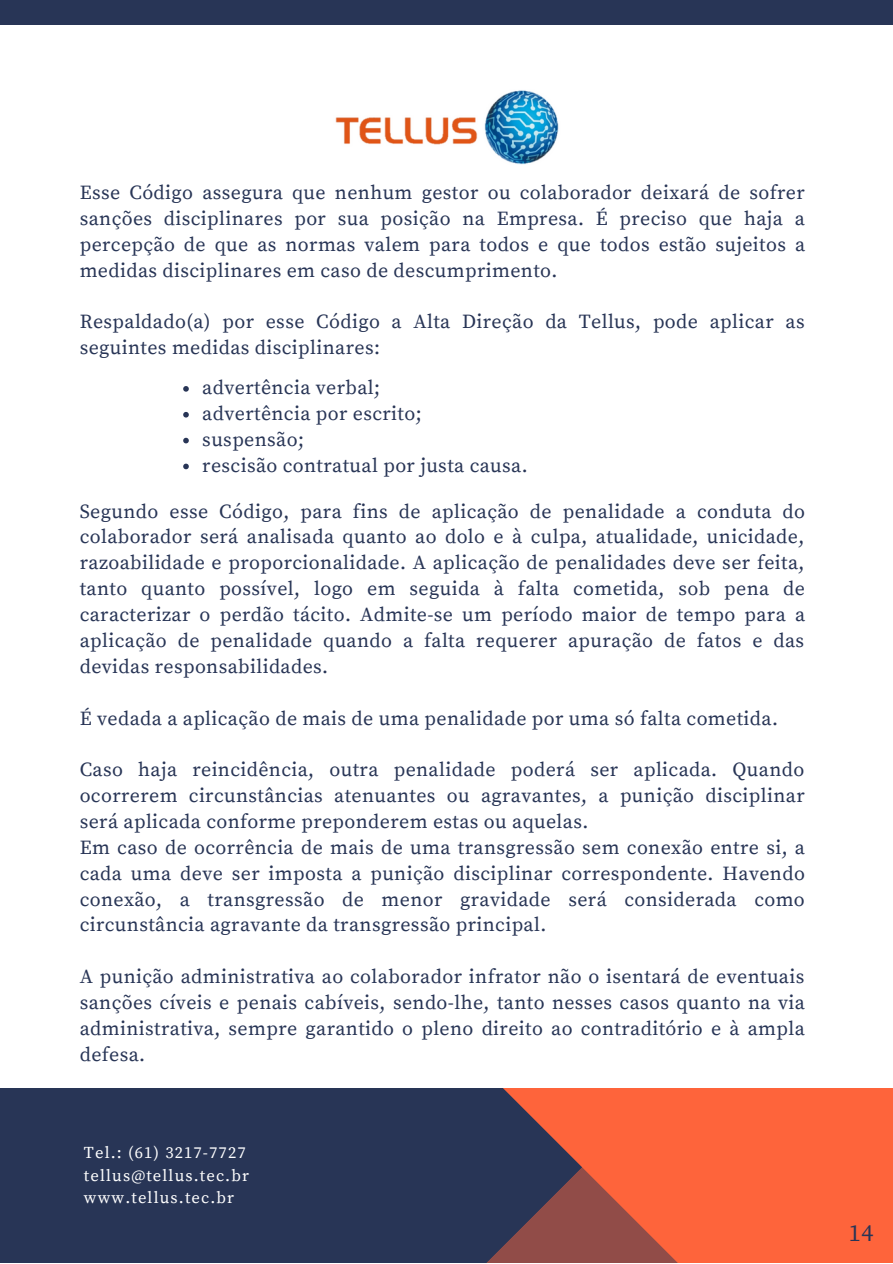
<style>
.page{position:relative;width:893px;height:1264px;background:#fff}
.page>*{position:absolute;margin:0;border:0;box-sizing:border-box;transform-origin:0 0}
.t1{font:24px "Source Serif Pro";color:#283556}
.t2{font:19.8px/25.8px "Source Serif Pro";letter-spacing:.02em;color:#283556;text-align:justify}
.t3{font:16.5px/22.5px "Source Serif Pro";letter-spacing:.07em;color:#fff}
</style>
<div class="page">
<div style="left:0;top:0;width:892px;height:1262px;background:#283556"></div>
<svg style="left:474px;top:1087px;width:418px;height:175px;fill:#fe643b"></svg>
<div style="left:0;top:25px;width:892px;height:1062px;background:#fff"></div>
<img style="left:335px;top:90px;width:224px;height:75px">
<svg style="left:183px;top:386px;width:6px;height:5px"></svg>
<svg style="left:183px;top:412px;width:6px;height:5px"></svg>
<svg style="left:183px;top:438px;width:6px;height:5px"></svg>
<svg style="left:183px;top:463px;width:6px;height:6px"></svg>
<p class="t2" style="left:80px;top:180px;width:727px">Esse Código assegura que nenhum gestor ou colaborador deixará de sofrer sanções disciplinares por sua posição na Empresa. É preciso que haja a percepção de que as normas valem para todos e que todos estão sujeitos a medidas disciplinares em caso de descumprimento.</p>
<p class="t2" style="left:80px;top:310px;width:726px">Respaldado(a) por esse Código a Alta Direção da Tellus, pode aplicar as seguintes medidas disciplinares:</p>
<p class="t2" style="left:202px;top:375px;width:327px;text-align:left">advertência verbal;<br>advertência por escrito; suspensão;<br>rescisão contratual por justa causa.</p>
<p class="t2" style="left:80px;top:499px;width:726px">Segundo esse Código, para fins de aplicação de penalidade a conduta do colaborador será analisada quanto ao dolo e à culpa, atualidade, unicidade, razoabilidade e proporcionalidade. A aplicação de penalidades deve ser feita, tanto quanto possível, logo em seguida à falta cometida, sob pena de caracterizar o perdão tácito. Admite-se um período maior de tempo para a aplicação de penalidade quando a falta requerer apuração de fatos e das devidas responsabilidades.</p>
<p class="t2" style="left:80px;top:706px;width:699px">É vedada a aplicação de mais de uma penalidade por uma só falta cometida.</p>
<p class="t2" style="left:80px;top:757px;width:726px;text-align:left">Caso haja reincidência, outra penalidade poderá ser aplicada. Quando ocorrerem circunstâncias atenuantes ou agravantes, a punição disciplinar será aplicada conforme preponderem estas ou aquelas.<br>Em caso de ocorrência de mais de uma transgressão sem conexão entre si, a cada uma deve ser imposta a punição disciplinar correspondente. Havendo conexão, a transgressão de menor gravidade será considerada como circunstância agravante da transgressão principal.</p>
<p class="t2" style="left:80px;top:964px;width:726px">A punição administrativa ao colaborador infrator não o isentará de eventuais sanções cíveis e penais cabíveis, sendo-lhe, tanto nesses casos quanto na via administrativa, sempre garantido o pleno direito ao contraditório e à ampla defesa.</p>
<p class="t3" style="left:84px;top:1142px;width:166px">Tel.: (61) 3217-7727 tellus@tellus.tec.br www.tellus.tec.br</p>
<p class="t1" style="left:848px;top:1218px;width:26px">14</p>
</div>
